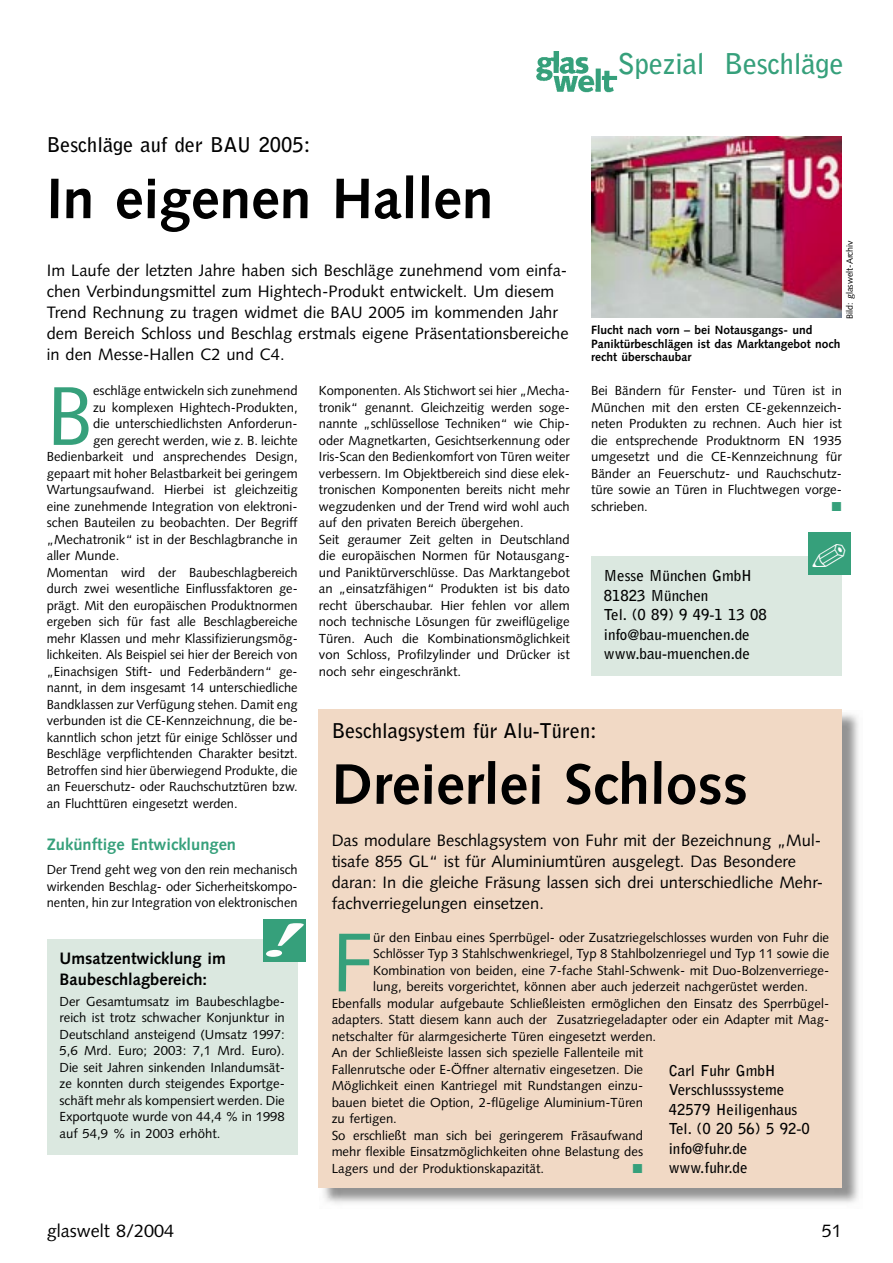
<style>
.page{position:relative;width:893px;height:1263px;background:#fff}
.page>*{position:absolute;margin:0;border:0;box-sizing:border-box;transform-origin:0 0}
.t1{font:83.25px "Syntax";color:#36a07b}
.t2{font:700 57px "Syntax";color:#010101}
.t3{font:700 28.5px "Bell Gothic";letter-spacing:-.01em;color:#36a07b}
.t4{font:700 20.25px "Bell Gothic";color:#010101}
.t5{font:18px "Syntax";color:#010101}
.t6{font:16.5px/21px "Syntax";color:#010101}
.t7{font:700 16.5px/21px "Syntax";color:#010101}
.t8{font:700 16.5px "Syntax";color:#36a07b}
.t9{font:700 15px/19.5px "Bell Gothic";color:#010101}
.t10{font:13.2px/16.5px "Syntax";color:#010101;text-align:justify}
.t11{font:700 12px/13.5px "Syntax";color:#010101}
.t12{font:9px "Syntax";color:#010101}
</style>
<div class="page">
<img style="left:536px;top:51px;width:82px;height:42px">
<img style="left:591px;top:136px;width:251px;height:182px">
<div style="left:591px;top:557px;width:251px;height:119px;background:#dbe8e0"></div>
<div style="left:808px;top:532px;width:42px;height:42px;background:#36a07b"></div>
<div style="left:47px;top:939px;width:251px;height:215px;background:#dbe8e0"></div>
<div style="left:264px;top:919px;width:42px;height:42px;background:#36a07b"></div>
<svg style="left:266px;top:923px;width:38px;height:34px"></svg>
<img style="left:320px;top:713px;width:539px;height:491px">
<div style="left:319px;top:709px;width:523px;height:478px;background:#f1d9c5"></div>
<h3 class="t4" style="left:47px;top:133px;width:265px">Beschläge auf der BAU 2005:</h3>
<h2 class="t2" style="left:47px;top:166px;width:448px">In eigenen Hallen</h2>
<p class="t6" style="left:47px;top:260px;width:523px">Im Laufe der letzten Jahre haben sich Beschläge zunehmend vom einfa&shy;chen Verbindungsmittel zum Hightech-Produkt entwickelt. Um diesem Trend Rechnung zu tragen widmet die BAU 2005 im kommenden Jahr dem Bereich Schloss und Beschlag erstmals eigene Präsentationsbereiche in den Messe-Hallen C2 und C4.</p>
<h3 class="t3" style="left:618px;top:46px;width:228px">Spezial Beschläge</h3>
<p class="t12" style="left:844px;top:319px;width:81px;rotate:-90deg">Bild: glaswelt-Archiv</p>
<p class="t11" style="left:591px;top:323px;width:251px">Flucht nach vorn – bei Notausgangs- und<br>Paniktürbeschlägen ist das Marktangebot noch recht überschaubar</p>
<h1 class="t1" style="left:47px;top:367px;width:48px">B</h1>
<p class="t10" style="left:93px;top:383px;width:206px">eschläge entwickeln sich zunehmend</p>
<p class="t10" style="left:93px;top:399px;width:206px">zu komplexen Hightech-Produkten,</p>
<p class="t10" style="left:93px;top:416px;width:206px">die unterschiedlichsten Anforderun-</p>
<p class="t10" style="left:93px;top:432px;width:206px">gen gerecht werden, wie z. B. leichte</p>
<p class="t10" style="left:47px;top:449px;width:252px">Bedienbarkeit und ansprechendes Design,</p>
<p class="t10" style="left:47px;top:465px;width:252px">gepaart mit hoher Belastbarkeit bei geringem</p>
<p class="t10" style="left:47px;top:482px;width:252px">Wartungsaufwand. Hierbei ist gleichzeitig</p>
<p class="t10" style="left:47px;top:498px;width:252px">eine zunehmende Integration von elektroni-</p>
<p class="t10" style="left:47px;top:515px;width:252px">schen Bauteilen zu beobachten. Der Begriff</p>
<p class="t10" style="left:47px;top:531px;width:252px">„Mechatronik“ ist in der Beschlagbranche in</p>
<p class="t10" style="left:47px;top:548px;width:74px">aller Munde.</p>
<p class="t10" style="left:47px;top:564px;width:252px">Momentan wird der Baubeschlagbereich</p>
<p class="t10" style="left:47px;top:581px;width:252px">durch zwei wesentliche Einflussfaktoren ge-</p>
<p class="t10" style="left:47px;top:597px;width:252px">prägt. Mit den europäischen Produktnormen</p>
<p class="t10" style="left:47px;top:614px;width:252px">ergeben sich für fast alle Beschlagbereiche</p>
<p class="t10" style="left:47px;top:630px;width:252px">mehr Klassen und mehr Klassifizierungsmög-</p>
<p class="t10" style="left:47px;top:647px;width:252px">lichkeiten. Als Beispiel sei hier der Bereich von</p>
<p class="t10" style="left:47px;top:663px;width:252px">„Einachsigen Stift- und Federbändern“ ge-</p>
<p class="t10" style="left:47px;top:680px;width:252px">nannt, in dem insgesamt 14 unterschiedliche</p>
<p class="t10" style="left:47px;top:696px;width:252px">Bandklassen zur Verfügung stehen. Damit eng</p>
<p class="t10" style="left:47px;top:713px;width:252px">verbunden ist die CE-Kennzeichnung, die be-</p>
<p class="t10" style="left:47px;top:729px;width:252px">kanntlich schon jetzt für einige Schlösser und</p>
<p class="t10" style="left:47px;top:746px;width:252px">Beschläge verpflichtenden Charakter besitzt.</p>
<p class="t10" style="left:47px;top:762px;width:252px">Betroffen sind hier überwiegend Produkte, die</p>
<p class="t10" style="left:47px;top:779px;width:252px">an Feuerschutz- oder Rauchschutztüren bzw.</p>
<p class="t10" style="left:47px;top:795px;width:192px">an Fluchttüren eingesetzt werden.</p>
<p class="t8" style="left:47px;top:835px;width:191px">Zukünftige Entwicklungen</p>
<p class="t10" style="left:47px;top:861px;width:252px">Der Trend geht weg von den rein mechanisch wirkenden Beschlag- oder Sicherheitskompo&shy;nenten, hin zur Integration von elektronischen</p>
<p class="t7" style="left:60px;top:948px;width:168px">Umsatzentwicklung im<br>Baubeschlagbereich:</p>
<p class="t10" style="left:60px;top:993px;width:227px">Der Gesamtumsatz im Baubeschlagbe&shy;reich ist trotz schwacher Konjunktur in Deutschland ansteigend (Umsatz 1997:<br>5,6 Mrd. Euro; 2003: 7,1 Mrd. Euro).<br>Die seit Jahren sinkenden Inlandumsät&shy;ze konnten durch steigendes Exportge&shy;schäft mehr als kompensiert werden. Die Exportquote wurde von 44,4 % in 1998 auf 54,9 % in 2003 erhöht.</p>
<p class="t10" style="left:319px;top:383px;width:252px;text-align:left">Komponenten. Als Stichwort sei hier „Mecha&shy;tronik“ genannt. Gleichzeitig werden soge&shy;nannte „schlüssellose Techniken“ wie Chip&shy;oder Magnetkarten, Gesichtserkennung oder Iris-Scan den Bedienkomfort von Türen weiter verbessern. Im Objektbereich sind diese elek&shy;tronischen Komponenten bereits nicht mehr wegzudenken und der Trend wird wohl auch auf den privaten Bereich übergehen.<br>Seit geraumer Zeit gelten in Deutschland die europäischen Normen für Notausgang&shy;und Paniktürverschlüsse. Das Marktangebot an „einsatzfähigen“ Produkten ist bis dato recht überschaubar. Hier fehlen vor allem noch technische Lösungen für zweiflügelige Türen. Auch die Kombinationsmöglichkeit von Schloss, Profilzylinder und Drücker ist noch sehr eingeschränkt.</p>
<p class="t10" style="left:591px;top:383px;width:252px">Bei Bändern für Fenster- und Türen ist in München mit den ersten CE-gekennzeich&shy;neten Produkten zu rechnen. Auch hier ist die entsprechende Produktnorm EN 1935 um gesetzt und die CE-Kennzeichnung für Bänder an Feuerschutz- und Rauchschutz&shy;türe sowie an Türen in Fluchtwegen vorge&shy;schrieben.</p>
<p class="t9" style="left:604px;top:566px;width:165px">Messe München GmbH<br>81823 München<br>Tel. (0 89) 9 49-1 13 08 info@bau-muenchen.de www.bau-muenchen.de</p>
<h3 class="t4" style="left:332px;top:718px;width:267px">Beschlagsystem für Alu-Türen:</h3>
<h2 class="t2" style="left:332px;top:751px;width:418px">Dreierlei Schloss</h2>
<p class="t6" style="left:332px;top:830px;width:493px">Das modulare Beschlagsystem von Fuhr mit der Bezeichnung „Mul&shy;tisafe 855 GL“ ist für Aluminiumtüren ausgelegt. Das Besondere daran: In die gleiche Fräsung lassen sich drei unterschiedliche Mehr&shy;fachverriegelungen einsetzen.</p>
<h1 class="t1" style="left:332px;top:913px;width:43px">F</h1>
<p class="t10" style="left:373px;top:929px;width:457px">ür den Einbau eines Sperrbügel- oder Zusatzriegelschlosses wurden von Fuhr die</p>
<p class="t10" style="left:373px;top:945px;width:457px">Schlösser Typ 3 Stahlschwenkriegel, Typ 8 Stahlbolzenriegel und Typ 11 sowie die</p>
<p class="t10" style="left:373px;top:962px;width:457px">Kombination von beiden, eine 7-fache Stahl-Schwenk- mit Duo-Bolzenverriege-</p>
<p class="t10" style="left:373px;top:978px;width:436px">lung, bereits vorgerichtet, können aber auch jederzeit nachgerüstet werden.</p>
<p class="t10" style="left:332px;top:995px;width:499px">Ebenfalls modular aufgebaute Schließleisten ermöglichen den Einsatz des Sperrbügel-</p>
<p class="t10" style="left:332px;top:1011px;width:499px">adapters. Statt diesem kann auch der Zusatzriegeladapter oder ein Adapter mit Mag-</p>
<p class="t10" style="left:332px;top:1028px;width:326px">netschalter für alarmgesicherte Türen eingesetzt werden.</p>
<p class="t10" style="left:332px;top:1044px;width:313px">An der Schließleiste lassen sich spezielle Fallenteile mit</p>
<p class="t10" style="left:332px;top:1061px;width:313px">Fallenrutsche oder E-Öffner alternativ eingesetzen. Die</p>
<p class="t10" style="left:332px;top:1077px;width:313px">Möglichkeit einen Kantriegel mit Rundstangen einzu-</p>
<p class="t10" style="left:332px;top:1094px;width:313px">bauen bietet die Option, 2-flügelige Aluminium-Türen</p>
<p class="t10" style="left:332px;top:1110px;width:67px">zu fertigen.</p>
<p class="t10" style="left:332px;top:1127px;width:313px">So erschließt man sich bei geringerem Fräsaufwand</p>
<p class="t10" style="left:332px;top:1143px;width:313px">mehr flexible Einsatzmöglichkeiten ohne Belastung des</p>
<p class="t10" style="left:332px;top:1160px;width:214px">Lagers und der Produktionskapazität.</p>
<p class="t9" style="left:669px;top:1060px;width:143px">Carl Fuhr GmbH<br>Verschlusssysteme<br>42579 Heiligenhaus<br>Tel. (0 20 56) 5 92-0 info@fuhr.de www.fuhr.de</p>
<h3 class="t5" style="left:47px;top:1220px;width:129px">glaswelt 8/2004</h3>
<h3 class="t5" style="left:822px;top:1220px;width:22px">51</h3>
</div>
